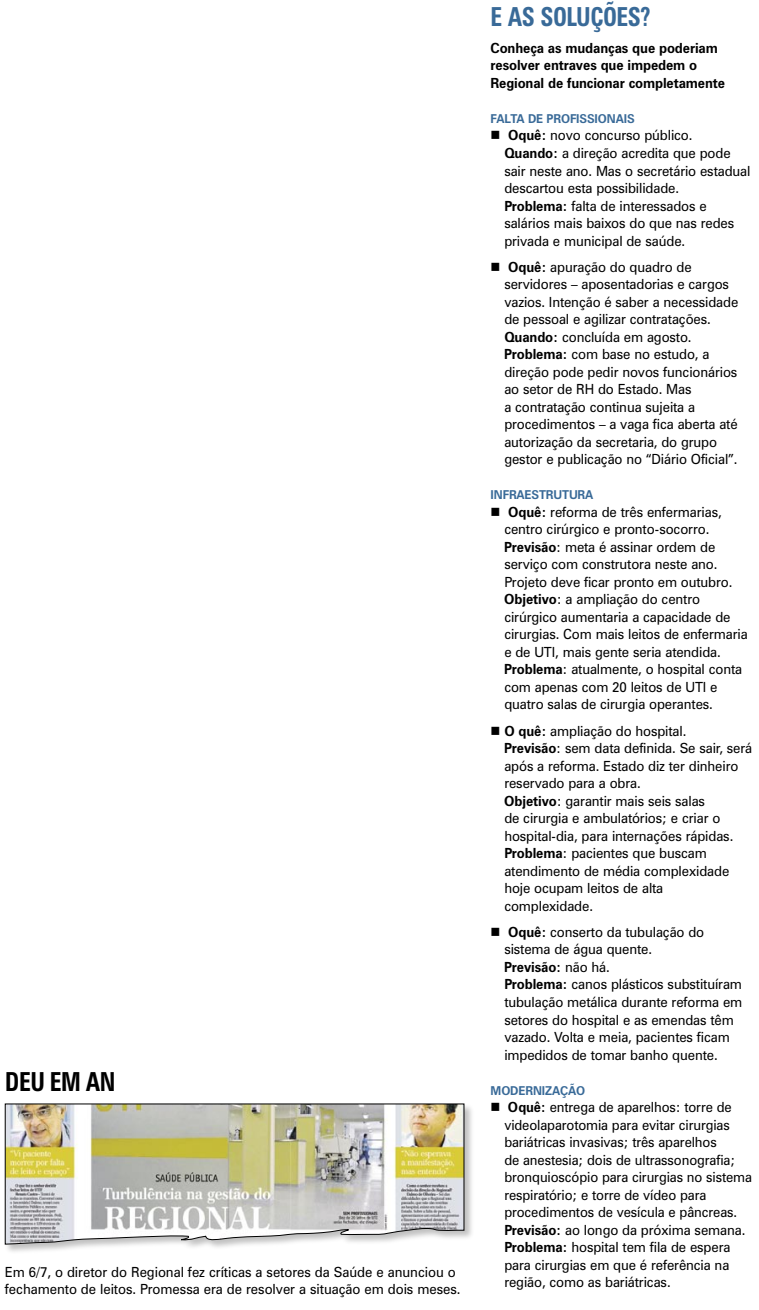
<style>
.page{position:relative;width:759px;height:1310px;background:#fff}
.page>*{position:absolute;margin:0;border:0;box-sizing:border-box;transform-origin:0 0}
.t1{font:700 condensed 26.25px "Zurich BT";letter-spacing:-.02em;color:#396a98;scale:.9 1}
.t2{font:700 condensed 26.25px "Zurich BT";letter-spacing:-.02em;color:#000;scale:.9 1}
.t3{font:14px/17.5px "Zurich BT";letter-spacing:-.01em;color:#000;scale:.95 1}
.t4{font:14px/17.5px "Zurich BT";letter-spacing:-.01em;color:#000;scale:.94 1}
.t5{font:700 14px/17.5px "Zurich BT";letter-spacing:-.01em;color:#000;scale:.95 1}
.t6{font:700 12.25px "Zurich BT";letter-spacing:-.01em;color:#396a98;scale:.95 1}
.s1{font-weight:700}
</style>
<div class="page">
<div style="left:4px;top:1102px;width:472px;height:153px;background:#000;opacity:.25"></div>
<img style="left:5px;top:1103px;width:460px;height:141px">
<h1 class="t2" style="left:5px;top:1065px;width:124px">DEU EM AN</h1>
<p class="t3" style="left:5px;top:1262px;width:481px">Em 6/7, o diretor do Regional fez críticas a setores da Saúde e anunciou o fechamento de leitos. Promessa era de resolver a situação em dois meses.</p>
<h1 class="t1" style="left:491px;top:1px;width:179px">E AS SOLUÇÕES?</h1>
<p class="t5" style="left:491px;top:39px;width:248px">Conheça as mudanças que poderiam resolver entraves que impedem o<br>Regional de funcionar completamente</p>
<p class="t6" style="left:491px;top:111px;width:153px">Falta de profissionais</p>
<p class="t3" style="left:504px;top:127px;width:261px;text-indent:-14px">■ <span class="s1">O quê:</span> novo concurso público.<br><span class="s1">Quando:</span> a direção acredita que pode sair neste ano. Mas o secretário estadual descartou esta possibilidade.<br><span class="s1">Problema:</span> falta de interessados e salários mais baixos do que nas redes privada e municipal de saúde.</p>
<p class="t3" style="left:504px;top:258px;width:248px;text-indent:-14px">■ <span class="s1">O quê:</span> apuração do quadro de servidores – aposentadorias e cargos vazios. Intenção é saber a necessidade de pessoal e agilizar contratações.<br><span class="s1">Quando:</span> concluída em agosto.<br><span class="s1">Problema:</span> com base no estudo, a direção pode pedir novos funcionários ao setor de RH do Estado. Mas<br>a contratação continua sujeita a procedimentos – a vaga fica aberta até autorização da secretaria, do grupo gestor e publicação no “Diário Oficial”.</p>
<p class="t6" style="left:491px;top:487px;width:110px">infraestrutura</p>
<p class="t3" style="left:504px;top:503px;width:258px;text-indent:-14px">■ <span class="s1">O quê:</span> reforma de três enfermarias, centro cirúrgico e pronto-socorro.<br><span class="s1">Previsão</span>: meta é assinar ordem de serviço com construtora neste ano.<br>Projeto deve ficar pronto em outubro.<br><span class="s1">Objetivo</span>: a ampliação do centro cirúrgico aumentaria a capacidade de cirurgias. Com mais leitos de enfermaria e de UTI, mais gente seria atendida.<br><span class="s1">Problema</span>: atualmente, o hospital conta com apenas com 20 leitos de UTI e quatro salas de cirurgia operantes.</p>
<p class="t3" style="left:504px;top:722px;width:262px;text-indent:-14px">■ <span class="s1">O quê:</span> ampliação do hospital.<br><span class="s1">Previsão</span>: sem data definida. Se sair, será após a reforma. Estado diz ter dinheiro reservado para a obra.<br><span class="s1">Objetivo</span>: garantir mais seis salas<br>de cirurgia e ambulatórios; e criar o hospital-dia, para internações rápidas.<br><span class="s1">Problema</span>: pacientes que buscam atendimento de média complexidade hoje ocupam leitos de alta complexidade.</p>
<p class="t3" style="left:504px;top:923px;width:252px;text-indent:-14px">■ <span class="s1">O quê:</span> conserto da tubulação do sistema de água quente.<br><span class="s1">Previsão:</span> não há.<br><span class="s1">Problema:</span> canos plásticos substituíram tubulação metálica durante reforma em setores do hospital e as emendas têm vazado. Volta e meia, pacientes ficam impedidos de tomar banho quente.</p>
<p class="t6" style="left:491px;top:1082px;width:101px">modernização</p>
<p class="t4" style="left:504px;top:1098px;width:265px;text-indent:-14px">■ <span class="s1">O quê:</span> entrega de aparelhos: torre de videolaparotomia para evitar cirurgias bariátricas invasivas; três aparelhos<br>de anestesia; dois de ultrassonografia; bronquioscópio para cirurgias no sistema respiratório; e torre de vídeo para procedimentos de vesícula e pâncreas.<br><span class="s1">Previsão:</span> ao longo da próxima semana.<br><span class="s1">Problema:</span> hospital tem fila de espera para cirurgias em que é referência na região, como as bariátricas.</p>
</div>
